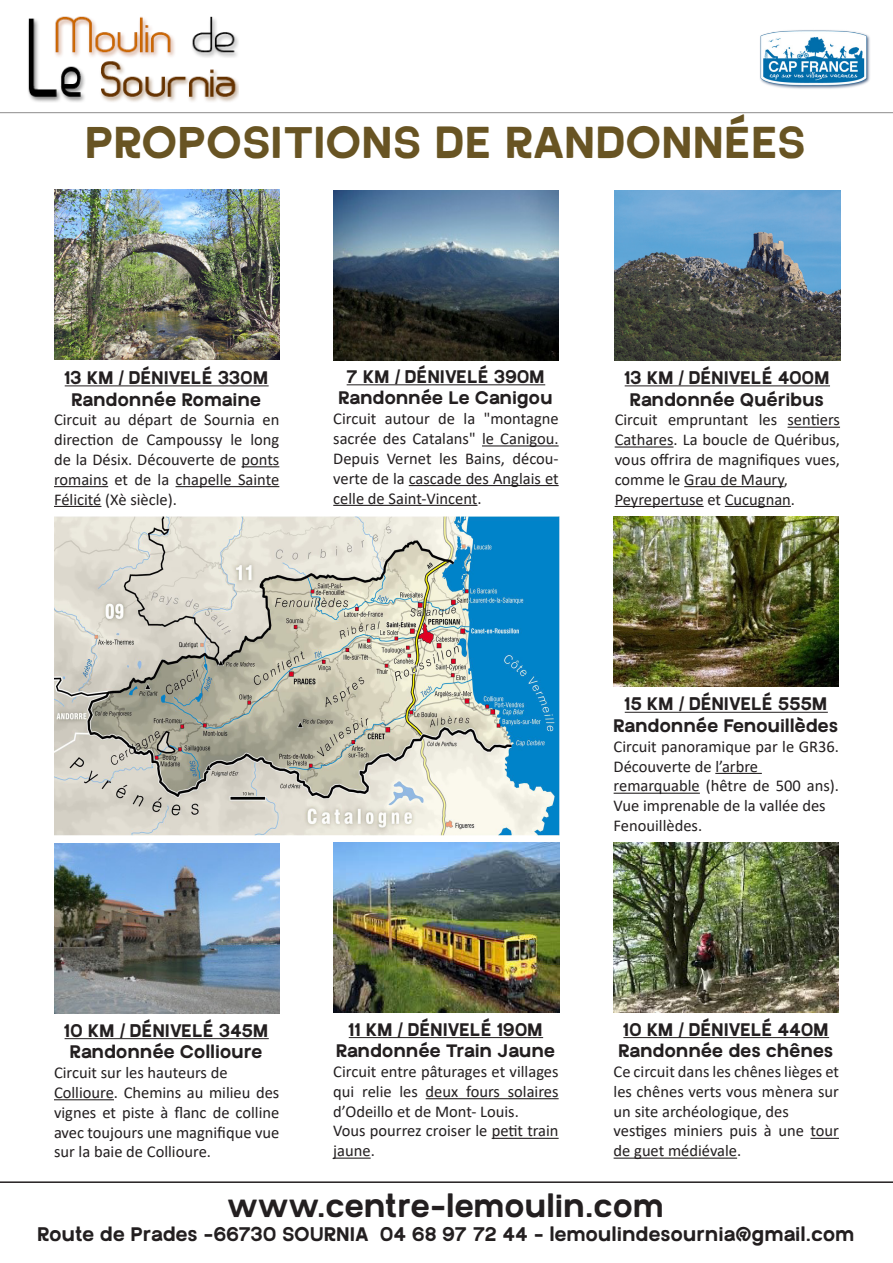
<style>
.page{position:relative;width:893px;height:1263px;background:#fff}
.page>*{position:absolute;margin:0;border:0;box-sizing:border-box;transform-origin:0 0}
.t1{font:44.1px "Starch Raw";color:#685423}
.t2{font:31.5px "Starch Raw";color:#231f20}
.t3{font:19.5px "Starch Raw";color:#231f20}
.t4{font:18px "Starch Raw";color:#231f20}
.t5{font:16.5px/19.8px "Calibri";color:#231f20;text-align:justify}
</style>
<div class="page">
<hr style="left:0;top:1181px;width:893px;height:2px;background:#231f20">
<img style="left:760px;top:30px;width:110px;height:59px">
<hr style="left:0;top:112px;width:893px;height:1px;background:#231f20">
<img style="left:28px;top:16px;width:210px;height:86px">
<img style="left:54px;top:517px;width:505px;height:319px">
<hr style="left:65px;top:385px;width:204px;height:1px;background:#231f20">
<hr style="left:241px;top:466px;width:38px;height:1px;background:#231f20">
<hr style="left:54px;top:486px;width:54px;height:1px;background:#231f20">
<hr style="left:176px;top:486px;width:103px;height:1px;background:#231f20">
<hr style="left:54px;top:506px;width:47px;height:1px;background:#231f20">
<img style="left:54px;top:189px;width:225px;height:170px">
<hr style="left:347px;top:384px;width:198px;height:1px;background:#231f20">
<hr style="left:482px;top:445px;width:77px;height:1px;background:#231f20">
<hr style="left:409px;top:485px;width:150px;height:1px;background:#231f20">
<hr style="left:333px;top:505px;width:144px;height:1px;background:#231f20">
<img style="left:333px;top:190px;width:226px;height:170px">
<img style="left:615px;top:190px;width:225px;height:170px">
<hr style="left:625px;top:385px;width:205px;height:1px;background:#231f20">
<hr style="left:787px;top:427px;width:53px;height:1px;background:#231f20">
<hr style="left:615px;top:446px;width:58px;height:2px;background:#231f20">
<hr style="left:684px;top:486px;width:100px;height:1px;background:#231f20">
<hr style="left:615px;top:506px;width:89px;height:1px;background:#231f20">
<hr style="left:725px;top:506px;width:66px;height:1px;background:#231f20">
<img style="left:614px;top:517px;width:225px;height:170px">
<hr style="left:625px;top:712px;width:203px;height:1px;background:#231f20">
<hr style="left:715px;top:773px;width:47px;height:1px;background:#231f20">
<hr style="left:614px;top:793px;width:86px;height:1px;background:#231f20">
<img style="left:54px;top:843px;width:225px;height:170px">
<hr style="left:65px;top:1038px;width:204px;height:1px;background:#231f20">
<hr style="left:54px;top:1099px;width:60px;height:1px;background:#231f20">
<img style="left:334px;top:842px;width:225px;height:170px">
<hr style="left:349px;top:1037px;width:194px;height:1px;background:#231f20">
<hr style="left:426px;top:1098px;width:133px;height:1px;background:#231f20">
<hr style="left:492px;top:1138px;width:67px;height:1px;background:#231f20">
<hr style="left:333px;top:1157px;width:38px;height:2px;background:#231f20">
<img style="left:614px;top:842px;width:225px;height:170px">
<hr style="left:623px;top:1037px;width:206px;height:1px;background:#231f20">
<svg style="left:810px;top:1138px;width:29px;height:1px"></svg>
<hr style="left:614px;top:1157px;width:123px;height:2px;background:#231f20">
<p class="t1" style="left:86px;top:112px;width:722px">PROPOSITIONS DE RANDONNÉES</p>
<p class="t4" style="left:65px;top:365px;width:205px">13 KM / DÉNIVELÉ 330M</p>
<p class="t4" style="left:72px;top:387px;width:191px">Randonnée Romaine</p>
<p class="t5" style="left:54px;top:410px;width:227px">Circuit au départ de Sournia en direction de Campoussy le long de la Désix. Découverte de ponts romains et de la chapelle Sainte Félicité (Xè siècle).</p>
<p class="t4" style="left:347px;top:364px;width:200px">7 KM / DÉNIVELÉ 390M</p>
<p class="t4" style="left:339px;top:386px;width:216px">Randonnée Le Canigou</p>
<p class="t5" style="left:333px;top:408px;width:227px">Circuit autour de la "montagne sacrée des Catalans" le Canigou.<br>Depuis Vernet les Bains, décou&shy;verte de la cascade des Anglais et celle de Saint-Vincent.</p>
<p class="t4" style="left:625px;top:365px;width:207px">13 KM / DÉNIVELÉ 400M</p>
<p class="t4" style="left:630px;top:387px;width:196px">Randonnée Quéribus</p>
<p class="t5" style="left:615px;top:410px;width:227px">Circuit empruntant les sentiers Cathares. La boucle de Quéribus, vous offrira de magnifiques vues, comme le Grau de Maury,</p>
<p class="t5" style="left:615px;top:489px;width:182px">Peyrepertuse et Cucugnan.</p>
<p class="t4" style="left:625px;top:691px;width:205px">15 KM / DÉNIVELÉ 555M</p>
<p class="t4" style="left:614px;top:713px;width:226px">Randonnée Fenouillèdes</p>
<p class="t5" style="left:614px;top:736px;width:227px">Circuit panoramique par le GR36.<br>Découverte de l’arbre</p>
<p class="t5" style="left:614px;top:775px;width:227px">remarquable (hêtre de 500 ans).<br>Vue imprenable de la vallée des</p>
<p class="t5" style="left:614px;top:815px;width:90px">Fenouillèdes.</p>
<p class="t4" style="left:65px;top:1018px;width:206px">10 KM / DÉNIVELÉ 345M</p>
<p class="t4" style="left:70px;top:1039px;width:194px">Randonnée Collioure</p>
<p class="t5" style="left:54px;top:1062px;width:175px">Circuit sur les hauteurs de</p>
<p class="t5" style="left:54px;top:1082px;width:227px">Collioure. Chemins au milieu des vignes et piste à flanc de colline avec toujours une magnifique vue sur la baie de Collioure.</p>
<p class="t4" style="left:349px;top:1017px;width:196px">11 KM / DÉNIVELÉ 190M</p>
<p class="t4" style="left:336px;top:1038px;width:221px">Randonnée Train Jaune</p>
<p class="t5" style="left:333px;top:1061px;width:227px">Circuit entre pâturages et villages qui relie les deux fours solaires d’Odeillo et de Mont- Louis.</p>
<p class="t5" style="left:333px;top:1121px;width:227px">Vous pourrez croiser le petit train jaune.</p>
<p class="t4" style="left:623px;top:1017px;width:207px">10 KM / DÉNIVELÉ 440M</p>
<p class="t4" style="left:619px;top:1038px;width:217px">Randonnée des chênes</p>
<p class="t5" style="left:614px;top:1061px;width:227px">Ce circuit dans les chênes lièges et les chênes verts vous mènera sur un site archéologique, des</p>
<p class="t5" style="left:614px;top:1121px;width:227px">vestiges miniers puis à une tour de guet médiévale.</p>
<h2 class="t2" style="left:228px;top:1184px;width:438px">www.centre-lemoulin.com</h2>
<p class="t3" style="left:38px;top:1220px;width:819px">Route de Prades -66730 SOURNIA 04 68 97 72 44 - lemoulindesournia@gmail.com</p>
</div>
